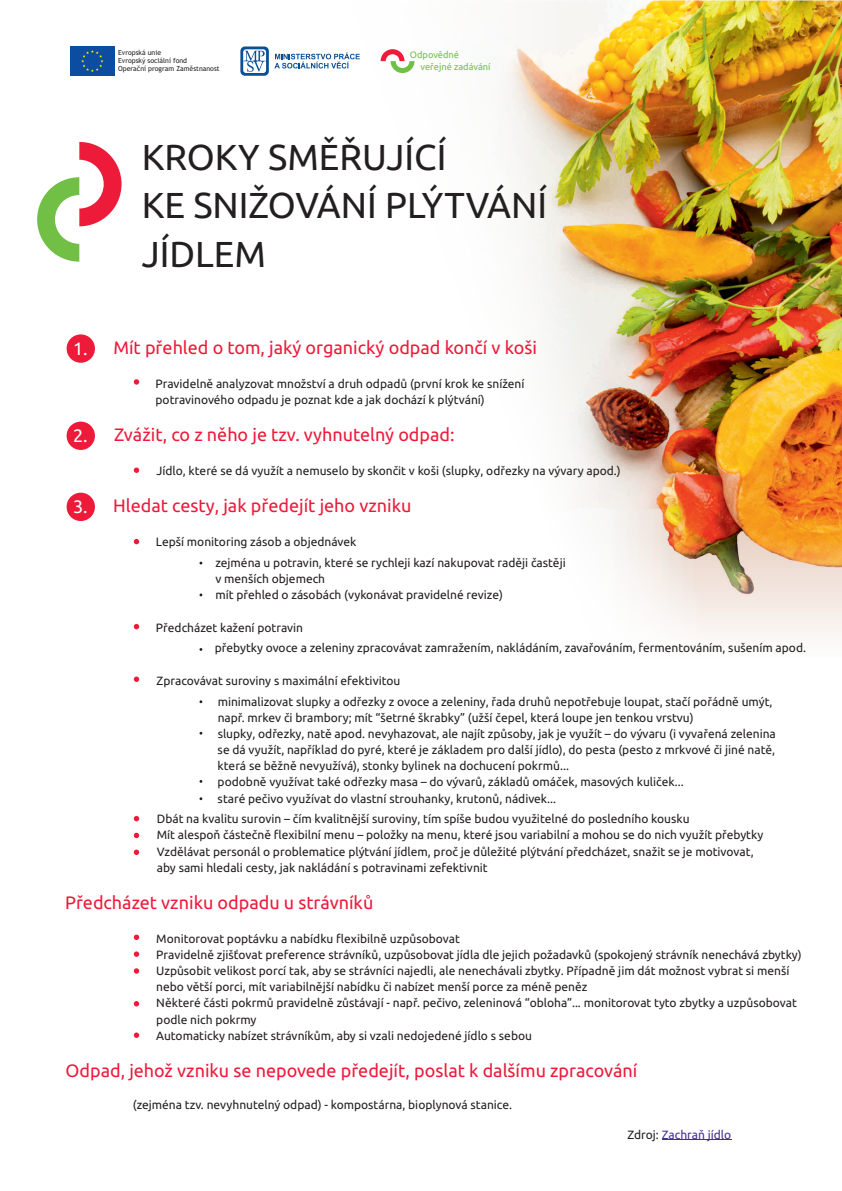
<style>
.page{position:relative;width:842px;height:1191px;background:#fff}
.page>*{position:absolute;margin:0;border:0;box-sizing:border-box;transform-origin:0 0}
.t1{font:36.1px/48.6px "Ubuntu";color:#231f20}
.t2{font:18px "Ubuntu";color:#ed1a3a}
.t3{font:18px "Ubuntu";color:#fff}
.t4{font:12px/16.1px "Ubuntu";color:#231f20}
.t5{font:12px "Ubuntu";color:#432f92}
.t6{font:9.3px/11.4px "Ubuntu";color:#71bf44}
.t7{font:7px/8.1px "Trebuchet MS";color:#231f20}
.s1{color:#231f20}
</style>
<div class="page">
<img style="left:200px;top:0;width:641px;height:704px">
<hr style="left:662px;top:1139px;width:69px;height:1px;background:#432f92">
<div style="left:67px;top:334px;width:28px;height:29px;background:#ed1a3a;border-radius:50%"></div>
<div style="left:67px;top:421px;width:28px;height:29px;background:#ed1a3a;border-radius:50%"></div>
<div style="left:67px;top:493px;width:28px;height:28px;background:#ed1a3a;border-radius:50%"></div>
<svg style="left:37px;top:142px;width:85px;height:120px"></svg>
<div style="left:70px;top:46px;width:44px;height:30px;background:#0d4da1"></div>
<svg style="left:81px;top:50px;width:22px;height:22px"></svg>
<svg style="left:240px;top:46px;width:120px;height:30px"></svg>
<svg style="left:381px;top:49px;width:33px;height:24px"></svg>
<svg style="left:134px;top:379px;width:5px;height:5px"></svg>
<svg style="left:134px;top:467px;width:5px;height:6px"></svg>
<svg style="left:134px;top:539px;width:5px;height:5px"></svg>
<svg style="left:134px;top:624px;width:5px;height:5px"></svg>
<svg style="left:134px;top:676px;width:5px;height:6px"></svg>
<svg style="left:134px;top:816px;width:5px;height:5px"></svg>
<svg style="left:134px;top:832px;width:5px;height:6px"></svg>
<svg style="left:134px;top:849px;width:5px;height:6px"></svg>
<svg style="left:134px;top:934px;width:5px;height:6px"></svg>
<svg style="left:134px;top:951px;width:5px;height:6px"></svg>
<svg style="left:134px;top:968px;width:5px;height:5px"></svg>
<svg style="left:134px;top:1001px;width:5px;height:5px"></svg>
<svg style="left:134px;top:1032px;width:5px;height:6px"></svg>
<p class="t7" style="left:118px;top:49px;width:103px">Evropská unie<br>Evropský sociální fond<br>Operační program Zaměstnanost</p>
<p class="t6" style="left:421px;top:50px;width:72px;text-indent:-11px">Odpovědné veřejné zadávání</p>
<h1 class="t1" style="left:142px;top:135px;width:407px">KROKY SMĚŘUJÍCÍ<br>KE SNIŽOVÁNÍ PLÝTVÁNÍ<br>JÍDLEM</h1>
<h2 class="t3" style="left:73px;top:341px;width:16px">1.</h2>
<h2 class="t2" style="left:113px;top:340px;width:425px">Mít přehled o tom, jaký organický odpad končí v koši</h2>
<p class="t4" style="left:156px;top:376px;width:370px">Pravidelně analyzovat množství a druh odpadů (první krok ke snížení potravinového odpadu je poznat kde a jak dochází k plýtvání)</p>
<h2 class="t3" style="left:73px;top:428px;width:16px">2.</h2>
<h2 class="t2" style="left:114px;top:427px;width:342px">Zvážit, co z něho je tzv. vyhnutelný odpad:</h2>
<p class="t4" style="left:156px;top:463px;width:466px">Jídlo, které se dá využít a nemuselo by skončit v koši (slupky, odřezky na vývary apod.)</p>
<h2 class="t3" style="left:73px;top:499px;width:16px">3.</h2>
<h2 class="t2" style="left:113px;top:498px;width:300px">Hledat cesty, jak předejít jeho vzniku</h2>
<p class="t4" style="left:215px;top:532px;width:352px;line-height:20.7px;text-indent:-60px">Lepší monitoring zásob a objednávek<br>zejména u potravin, které se rychleji kazí nakupovat raději častěji</p>
<p class="t4" style="left:215px;top:571px;width:289px">v menších objemech<br>mít přehled o zásobách (vykonávat pravidelné revize)</p>
<p class="t4" style="left:156px;top:620px;width:149px">Předcházet kažení potravin</p>
<p class="t4" style="left:215px;top:640px;width:593px">přebytky ovoce a zeleniny zpracovávat zamražením, nakládáním, zavařováním, fermentováním, sušením apod.</p>
<p class="t4" style="left:157px;top:673px;width:245px">Zpracovávat suroviny s maximální efektivitou</p>
<p class="t4" style="left:218px;top:694px;width:560px">minimalizovat slupky a odřezky z ovoce a zeleniny, řada druhů nepotřebuje loupat, stačí pořádně umýt, např. mrkev či brambory; mít “šetrné škrabky” (užší čepel, která loupe jen tenkou vrstvu)<br>slupky, odřezky, natě apod. nevyhazovat, ale najít způsoby, jak je využít – do vývaru (i vyvařená zelenina se dá využít, například do pyré, které je základem pro další jídlo), do pesta (pesto z mrkvové či jiné natě, která se běžně nevyužívá), stonky bylinek na dochucení pokrmů...<br>podobně využívat také odřezky masa – do vývarů, základů omáček, masových kuliček...<br>staré pečivo využívat do vlastní strouhanky, krutonů, nádivek...</p>
<p class="t4" style="left:157px;top:811px;width:608px">Dbát na kvalitu surovin – čím kvalitnější suroviny, tím spíše budou využitelné do posledního kousku<br>Mít alespoň částečně flexibilní menu – položky na menu, které jsou variabilní a mohou se do nich využít přebytky Vzdělávat personál o problematice plýtvání jídlem, proč je důležité plýtvání předcházet, snažit se je motivovat, aby sami hledali cesty, jak nakládání s potravinami zefektivnit</p>
<h2 class="t2" style="left:65px;top:895px;width:310px">Předcházet vzniku odpadu u strávníků</h2>
<p class="t4" style="left:156px;top:931px;width:647px">Monitorovat poptávku a nabídku flexibilně uzpůsobovat<br>Pravidelně zjišťovat preference strávníků, uzpůsobovat jídla dle jejich požadavků (spokojený strávník nenechává zbytky)<br>Uzpůsobit velikost porcí tak, aby se strávníci najedli, ale nenechávali zbytky. Případně jim dát možnost vybrat si menší nebo větší porci, mít variabilnější nabídku či nabízet menší porce za méně peněz<br>Některé části pokrmů pravidelně zůstávají - např. pečivo, zeleninová “obloha”... monitorovat tyto zbytky a uzpůsobovat podle nich pokrmy<br>Automaticky nabízet strávníkům, aby si vzali nedojedené jídlo s sebou</p>
<h2 class="t2" style="left:66px;top:1063px;width:573px">Odpad, jehož vzniku se nepovede předejít, poslat k dalšímu zpracování</h2>
<p class="t4" style="left:133px;top:1097px;width:381px">(zejména tzv. nevyhnutelný odpad) - kompostárna, bioplynová stanice.</p>
<p class="t5" style="left:627px;top:1129px;width:105px"><span class="s1">Zdroj:</span> Zachraň jídlo</p>
</div>
